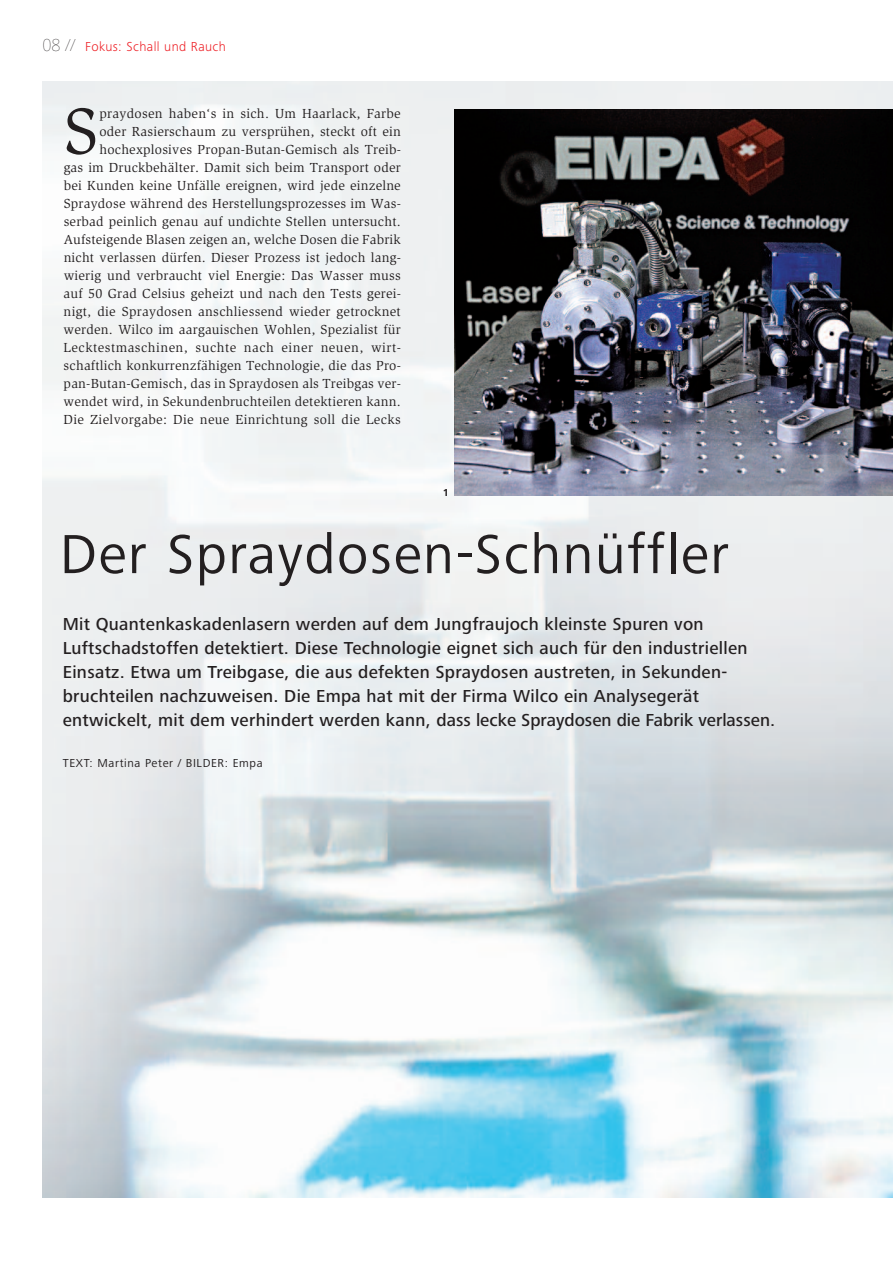
<style>
.page{position:relative;width:893px;height:1263px;background:#fff}
.page>*{position:absolute;margin:0;border:0;box-sizing:border-box;transform-origin:0 0}
.t1{font:67.2px "Slimbach Std";color:#231f20}
.t2{font:57px "Frutiger Next Pro";letter-spacing:.025em;color:#231f20}
.t3{font:500 18px/24px "Frutiger Next Pro";letter-spacing:.015em;color:#231f20}
.t4{font:13.5px/18px "Slimbach Std";letter-spacing:.015em;color:#231f20;text-align:right}
.t5{font:300 13.5px "Frutiger Next Pro";letter-spacing:.025em;color:#ee1d23}
.t6{font:12px "Frutiger Next Pro";letter-spacing:.055em;color:#231f20}
.t7{font:700 10.5px "Frutiger Next Pro";color:#231f20}
.s1{font-weight:900;font-size:18px;color:#231f20}
</style>
<div class="page">
<img style="left:43px;top:82px;width:850px;height:1116px">
<img style="left:454px;top:110px;width:439px;height:386px">
<p class="t5" style="left:43px;top:42px;width:185px"><span class="s1">08 //</span> Fokus: Schall und Rauch</p>
<h1 class="t1" style="left:64px;top:105px;width:36px">S</h1>
<p class="t4" style="left:64px;top:105px;width:339px">praydosen haben‘s in sich. Um Haarlack, Farbe<br>oder Rasierschaum zu versprühen, steckt oft ein hochexplosives Propan-Butan-Gemisch als Treib-<br>gas im Druckbehälter. Damit sich beim Transport oder bei Kunden keine Unfälle ereignen, wird jede einzelne Spraydose während des Herstellungsprozesses im Was&shy;serbad peinlich genau auf undichte Stellen untersucht.<br>Aufsteigende Blasen zeigen an, welche Dosen die Fabrik nicht verlassen dürfen. Dieser Prozess ist jedoch lang&shy;wierig und verbraucht viel Energie: Das Wasser muss auf 50 Grad Celsius geheizt und nach den Tests gerei&shy;nigt, die Spraydosen anschliessend wieder getrocknet werden. Wilco im aargauischen Wohlen, Spezialist für Lecktestmaschinen, suchte nach einer neuen, wirt&shy;schaftlich konkurrenzfähigen Technologie, die das Pro&shy;pan-Butan-Gemisch, das in Spraydosen als Treibgas ver&shy;wendet wird, in Sekundenbruchteilen detektieren kann.<br>Die Zielvorgabe: Die neue Einrichtung soll die Lecks</p>
<p class="t7" style="left:443px;top:489px;width:8px">1</p>
<h2 class="t2" style="left:60px;top:535px;width:671px">Der Spraydosen-Schnüffler</h2>
<p class="t3" style="left:63px;top:614px;width:714px">Mit Quantenkaskadenlasern werden auf dem Jungfraujoch kleinste Spuren von Luftschadstoffen detektiert. Diese Technologie eignet sich auch für den industriellen Einsatz. Etwa um Treibgase, die aus defekten Spraydosen austreten, in Sekunden&shy;bruchteilen nachzuweisen. Die Empa hat mit der Firma Wilco ein Analysegerät entwickelt, mit dem verhindert werden kann, dass lecke Spraydosen die Fabrik verlassen.</p>
<p class="t6" style="left:63px;top:759px;width:201px">TEXT: Martina Peter / BILDER: Empa</p>
</div>
